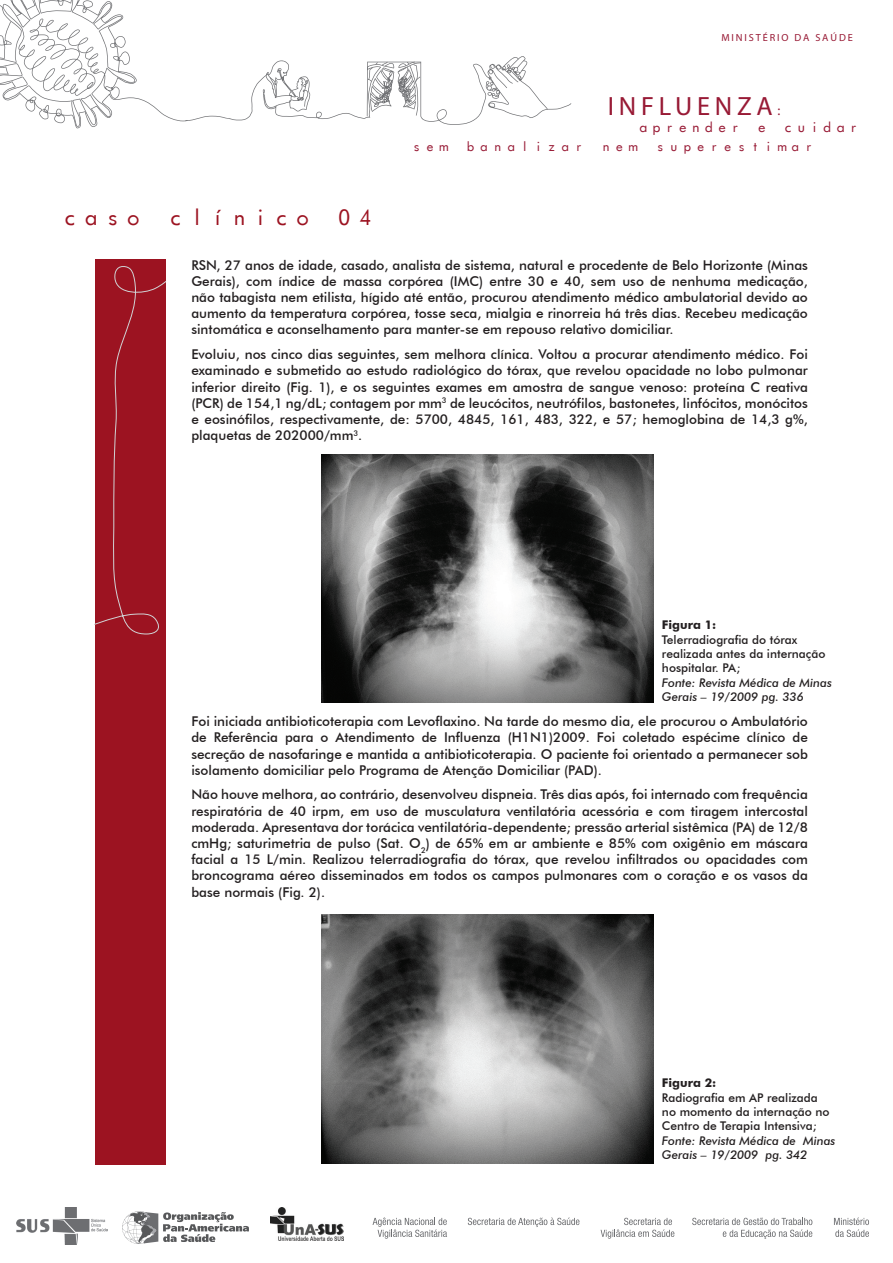
<style>
.page{position:relative;width:893px;height:1263px;background:#fff}
.page>*{position:absolute;margin:0;border:0;box-sizing:border-box;transform-origin:0 0}
.t1{font:26.55px "Myriad";letter-spacing:.18em;color:#981a35}
.t2{font:21.15px "Futurist Fixed Width";color:#9c1321}
.t3{font:500 13.5px/16.2px "Futura BT";color:#231f20;text-align:justify}
.t4{font:13.35px "Futurist Fixed Width";letter-spacing:-.02em;color:#981a35}
.t5{font:12.6px "Futurist Fixed Width";letter-spacing:.08em;color:#981a35}
.t6{font:500 12px/14.4px "Futura BT";color:#231f20}
.t7{font:italic 500 12px/14.4px "Futura BT";color:#231f20}
.t8{font:700 12px "Futura BT";color:#231f20}
.t9{font:10.35px "Myriad";letter-spacing:.18em;color:#981a35}
.s1{font-size:14.1px}
</style>
<div class="page">
<div style="left:95px;top:259px;width:71px;height:906px;background:#9c1321"></div>
<svg style="left:95px;top:266px;width:71px;height:369px"></svg>
<svg style="left:0;top:0;width:571px;height:128px"></svg>
<img style="left:321px;top:454px;width:332px;height:249px">
<img style="left:321px;top:914px;width:333px;height:249px">
<img style="left:17px;top:1207px;width:90px;height:38px">
<img style="left:270px;top:1208px;width:73px;height:33px">
<svg style="left:373px;top:1217px;width:74px;height:22px"></svg>
<svg style="left:468px;top:1217px;width:111px;height:10px"></svg>
<svg style="left:601px;top:1218px;width:73px;height:21px"></svg>
<svg style="left:692px;top:1217px;width:120px;height:22px"></svg>
<svg style="left:834px;top:1217px;width:35px;height:20px"></svg>
<svg style="left:122px;top:1211px;width:127px;height:33px"></svg>
<p class="t9" style="left:721px;top:32px;width:133px">MINISTÉRIO DA SAÚDE</p>
<h1 class="t1" style="left:608px;top:92px;width:174px">INFLUENZA <span class="s1">:</span></h1>
<p class="t4" style="left:637px;top:119px;width:225px">aprender e cuidar</p>
<p class="t5" style="left:410px;top:138px;width:406px">sem banalizar nem superestimar</p>
<h2 class="t2" style="left:60px;top:204px;width:319px">caso clínico 04</h2>
<p class="t3" style="left:191px;top:257px;width:618px">RSN, 27 anos de idade, casado, analista de sistema, natural e procedente de Belo Horizonte (Minas Gerais), com índice de massa corpórea (IMC) entre 30 e 40, sem uso de nenhuma medicação, não tabagista nem etilista, hígido até então, procurou atendimento médico ambulatorial devido ao aumento da temperatura corpórea, tosse seca, mialgia e rinorreia há três dias. Recebeu medicação sintomática e aconselhamento para manter-se em repouso relativo domiciliar.</p>
<p class="t3" style="left:191px;top:346px;width:618px">Evoluiu, nos cinco dias seguintes, sem melhora clínica. Voltou a procurar atendimento médico. Foi examinado e submetido ao estudo radiológico do tórax, que revelou opacidade no lobo pulmonar inferior direito (Fig. 1), e os seguintes exames em amostra de sangue venoso: proteína C reativa (PCR) de 154,1 ng/dL; contagem por mm<sup>3</sup> de leucócitos, neutrófilos, bastonetes, linfócitos, monócitos e eosinófilos, respectivamente, de: 5700, 4845, 161, 483, 322, e 57; hemoglobina de 14,3 g%, plaquetas de 202000/mm<sup>3</sup>.</p>
<p class="t8" style="left:662px;top:618px;width:56px">Figura 1:</p>
<p class="t6" style="left:662px;top:632px;width:165px">Telerradiografia do tórax realizada antes da internação hospitalar. PA;</p>
<p class="t7" style="left:662px;top:675px;width:171px">Fonte: Revista Médica de Minas<br>Gerais – 19/2009 pg. 336</p>
<p class="t3" style="left:191px;top:713px;width:618px">Foi iniciada antibioticoterapia com Levoflaxino. Na tarde do mesmo dia, ele procurou o Ambulatório de Referência para o Atendimento de Influenza (H1N1)2009. Foi coletado espécime clínico de secreção de nasofaringe e mantida a antibioticoterapia. O paciente foi orientado a permanecer sob isolamento domiciliar pelo Programa de Atenção Domiciliar (PAD).</p>
<p class="t3" style="left:191px;top:786px;width:618px">Não houve melhora, ao contrário, desenvolveu dispneia. Três dias após, foi internado com frequência respiratória de 40 irpm, em uso de musculatura ventilatória acessória e com tiragem intercostal moderada. Apresentava dor torácica ventilatória-dependente; pressão arterial sistêmica (PA) de 12/8 cmHg; saturimetria de pulso (Sat. O<sub>2</sub>) de 65% em ar ambiente e 85% com oxigênio em máscara facial a 15 L/min. Realizou telerradiografia do tórax, que revelou infiltrados ou opacidades com broncograma aéreo disseminados em todos os campos pulmonares com o coração e os vasos da base normais (Fig. 2).</p>
<p class="t8" style="left:662px;top:1075px;width:56px">Figura 2:</p>
<p class="t6" style="left:662px;top:1090px;width:169px">Radiografia em AP realizada no momento da internação no<br>Centro de Terapia Intensiva;</p>
<p class="t7" style="left:662px;top:1133px;width:175px">Fonte: Revista Médica de Minas<br>Gerais – 19/2009 pg. 342</p>
</div>
